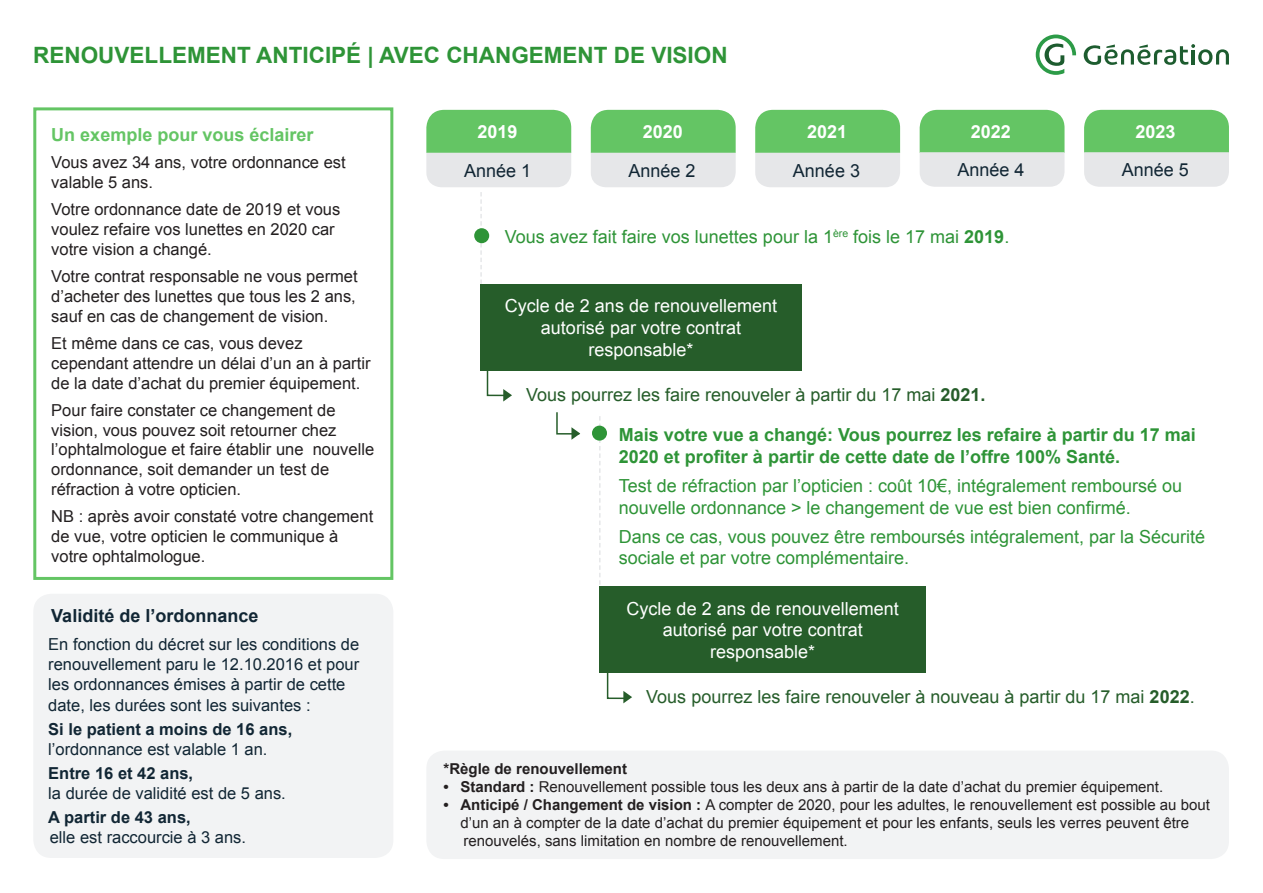
<style>
.page{position:relative;width:1263px;height:893px;background:#fff}
.page>*{position:absolute;margin:0;border:0;box-sizing:border-box;transform-origin:0 0}
.t1{font:700 22.5px "Arial";color:#2e9437}
.t2{font:18px/21.6px "Arial";color:#2e9437}
.t3{font:18px/21.6px "Arial";color:#fff;text-align:center}
.t4{font:700 18px/21.6px "Arial";color:#2e9437}
.t5{font:18px "Arial";color:#265d2a}
.t6{font:18px "Arial";color:#112634}
.t7{font:700 18px "Arial";color:#64c564}
.t8{font:700 18px "Arial";color:#112634}
.t9{font:700 18px "Arial";color:#fff}
.t10{font:16.5px/19.8px "Arial";color:#231f20}
.t11{font:16.5px/19.8px "Arial";color:#112634;text-align:justify}
.t12{font:700 16.5px "Arial";color:#112634}
.t13{font:15px/18px "Arial";color:#231f20}
.t14{font:700 15px "Arial";color:#231f20}
.s1{font-weight:700}
</style>
<div class="page">
<svg style="left:1036px;top:35px;width:40px;height:40px"></svg>
<svg style="left:1084px;top:44px;width:145px;height:21px"></svg>
<svg style="left:606px;top:673px;width:26px;height:30px"></svg>
<svg style="left:486px;top:371px;width:26px;height:31px"></svg>
<svg style="left:1084px;top:110px;width:145px;height:77px;background:#a0d5a2"></svg>
<svg style="left:920px;top:110px;width:144px;height:77px;background:#a0d5a1"></svg>
<svg style="left:755px;top:110px;width:145px;height:77px;background:#9fd5a1"></svg>
<svg style="left:591px;top:110px;width:145px;height:77px;background:#9fd5a1"></svg>
<div style="left:33px;top:107px;width:360px;height:473px;border:3px solid #64c564"></div>
<svg style="left:426px;top:110px;width:145px;height:174px"></svg>
<div style="left:480px;top:284px;width:322px;height:87px;background:#265d2a"></div>
<svg style="left:599px;top:416px;width:1px;height:171px"></svg>
<div style="left:474px;top:228px;width:15px;height:15px;background:#2e9437;border-radius:50%"></div>
<div style="left:592px;top:426px;width:15px;height:15px;background:#2e9437;border-radius:50%"></div>
<div style="left:599px;top:587px;width:327px;height:86px;background:#265d2a"></div>
<svg style="left:556px;top:412px;width:24px;height:28px"></svg>
<div style="left:33px;top:594px;width:360px;height:264px;background:#f2f3f4;border-radius:18px"></div>
<div style="left:426px;top:751px;width:803px;height:108px;background:#f2f3f4;border-radius:18px"></div>
<p class="t1" style="left:33px;top:40px;width:696px">RENOUVELLEMENT ANTICIPÉ | AVEC CHANGEMENT DE VISION</p>
<p class="t7" style="left:51px;top:122px;width:264px">Un exemple pour vous éclairer</p>
<p class="t10" style="left:51px;top:152px;width:296px">Vous avez 34 ans, votre ordonnance est valable 5 ans.</p>
<p class="t10" style="left:51px;top:200px;width:290px">Votre ordonnance date de 2019 et vous voulez refaire vos lunettes en 2020 car votre vision a changé.</p>
<p class="t10" style="left:51px;top:266px;width:308px;text-align:justify">Votre contrat responsable ne vous permet d’acheter des lunettes que tous les 2 ans, sauf en cas de changement de vision.</p>
<p class="t10" style="left:51px;top:333px;width:321px">Et même dans ce cas, vous devez cependant attendre un délai d’un an à partir de la date d’achat du premier équipement.</p>
<p class="t10" style="left:51px;top:400px;width:324px">Pour faire constater ce changement de vision, vous pouvez soit retourner chez l’ophtalmologue et faire établir une nouvelle ordonnance, soit demander un test de réfraction à votre opticien.</p>
<p class="t10" style="left:51px;top:507px;width:323px">NB : après avoir constaté votre changement de vue, votre opticien le communique à votre ophtalmologue.</p>
<p class="t8" style="left:51px;top:603px;width:209px">Validité de l’ordonnance</p>
<p class="t11" style="left:48px;top:635px;width:312px">En fonction du décret sur les conditions de renouvellement paru le 12.10.2016 et pour les ordonnances émises à partir de cette</p>
<p class="t11" style="left:48px;top:696px;width:264px">date, les durées sont les suivantes :</p>
<p class="t11" style="left:48px;top:720px;width:245px"><span class="s1">Si le patient a moins de 16 ans, </span>l’ordonnance est valable 1 an.</p>
<p class="t12" style="left:48px;top:762px;width:146px">Entre 16 et 42 ans,</p>
<p class="t11" style="left:48px;top:784px;width:239px">la durée de validité est de 5 ans.</p>
<p class="t12" style="left:48px;top:806px;width:144px">A partir de 43 ans,</p>
<p class="t11" style="left:50px;top:827px;width:198px">elle est raccourcie à 3 ans.</p>
<p class="t9" style="left:478px;top:120px;width:42px">2019</p>
<p class="t9" style="left:643px;top:120px;width:42px">2020</p>
<p class="t9" style="left:807px;top:120px;width:42px">2021</p>
<p class="t9" style="left:971px;top:120px;width:42px">2022</p>
<p class="t9" style="left:1135px;top:120px;width:42px">2023</p>
<p class="t6" style="left:464px;top:158px;width:69px">Année 1</p>
<p class="t6" style="left:628px;top:158px;width:69px">Année 2</p>
<p class="t6" style="left:793px;top:158px;width:69px">Année 3</p>
<p class="t6" style="left:957px;top:158px;width:69px">Année 4</p>
<p class="t6" style="left:1122px;top:158px;width:69px">Année 5</p>
<p class="t2" style="left:505px;top:226px;width:506px">Vous avez fait faire vos lunettes pour la 1<sup>ère</sup> fois le 17 mai <span class="s1">2019</span>.</p>
<p class="t3" style="left:505px;top:295px;width:274px">Cycle de 2 ans de renouvellement autorisé par votre contrat responsable*</p>
<p class="t5" style="left:526px;top:383px;width:461px">Vous pourrez les faire renouveler à partir du 17 mai <span class="s1">2021.</span></p>
<p class="t4" style="left:619px;top:425px;width:578px">Mais votre vue a changé: Vous pourrez les refaire à partir du 17 mai<br>2020 et profiter à partir de cette date de l’offre 100% Santé.</p>
<p class="t2" style="left:619px;top:475px;width:565px">Test de réfraction par l’opticien : coût 10€, intégralement remboursé ou nouvelle ordonnance &gt; le changement de vue est bien confirmé.</p>
<p class="t2" style="left:619px;top:526px;width:588px">Dans ce cas, vous pouvez être remboursés intégralement, par la Sécurité sociale et par votre complémentaire.</p>
<p class="t3" style="left:627px;top:598px;width:274px">Cycle de 2 ans de renouvellement autorisé par votre contrat responsable*</p>
<p class="t5" style="left:646px;top:685px;width:550px">Vous pourrez les faire renouveler à nouveau à partir du 17 mai <span class="s1">2022</span>.</p>
<p class="t14" style="left:444px;top:759px;width:185px">*Règle de renouvellement</p>
<p class="t13" style="left:443px;top:778px;width:721px"><span class="s1">• Standard :</span> Renouvellement possible tous les deux ans à partir de la date d’achat du premier équipement.</p>
<p class="t13" style="left:460px;top:796px;width:751px;text-indent:-17px"><span class="s1">• Anticipé / Changement de vision :</span> A compter de 2020, pour les adultes, le renouvellement est possible au bout d’un an à compter de la date d’achat du premier équipement et pour les enfants, seuls les verres peuvent être renouvelés, sans limitation en nombre de renouvellement.</p>
</div>
